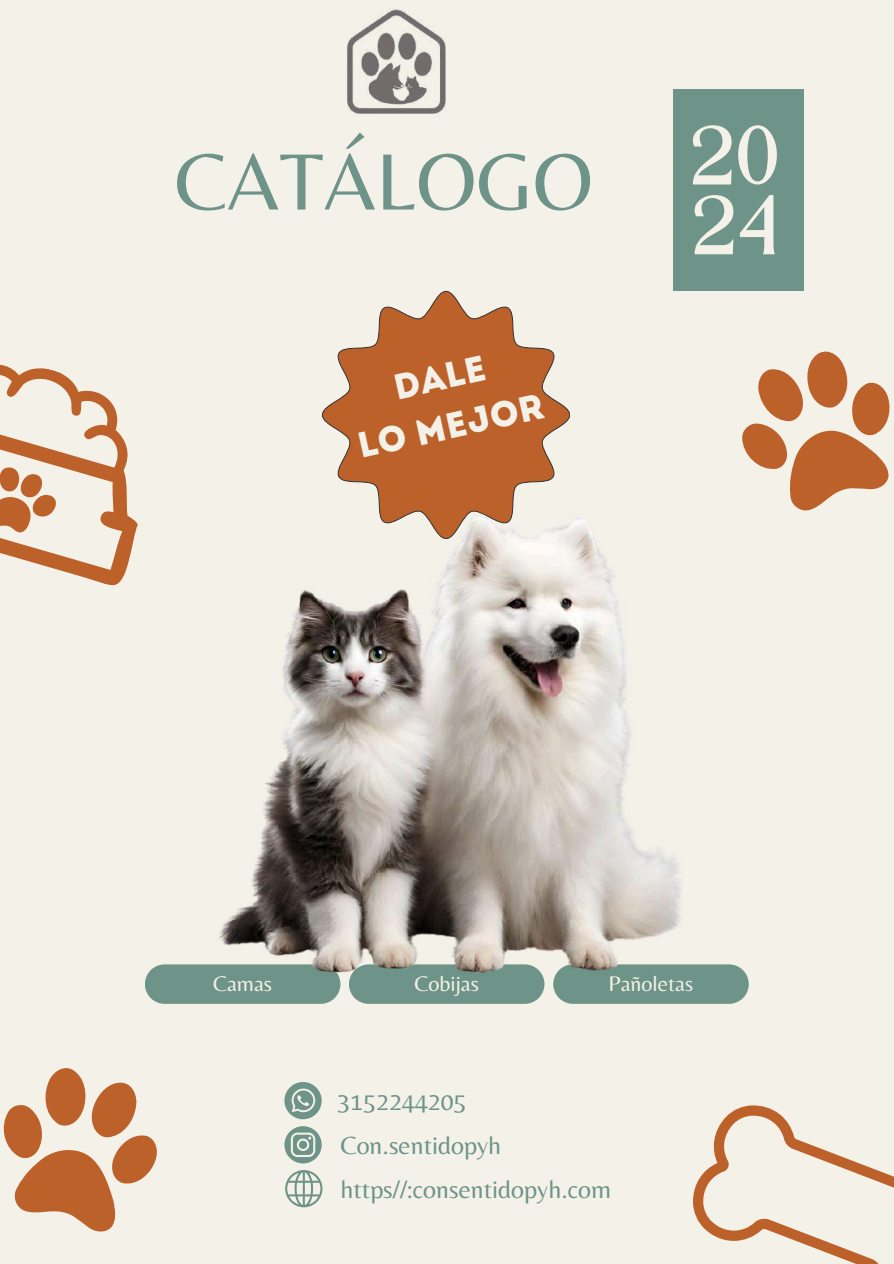
<style>
.page{position:relative;width:894px;height:1264px;background:#fff}
.page>*{position:absolute;margin:0;border:0;box-sizing:border-box;transform-origin:0 0}
.t1{font:82.8px "Belleza";color:#6e9489}
.t2{font:78.9px "Kingred Serif";color:#f4f1e9}
.t3{font:35.85px/49.8px "Intro";color:#f4f1e9;text-align:center}
.t4{font:25.8px "Belleza";color:#6e9489}
.t5{font:22.05px "Belleza";color:#f4f1e9}
</style>
<div class="page">
<div style="left:0;top:0;width:893px;height:1263px;background:#f4f1e9"></div>
<svg style="left:322px;top:291px;width:247px;height:200px"></svg>
<svg style="left:145px;top:964px;width:192px;height:39px;background:#779a8f"></svg>
<svg style="left:353px;top:996px;width:188px;height:7px"></svg>
<svg style="left:557px;top:964px;width:191px;height:39px;background:#76998e"></svg>
<div style="left:672px;top:89px;width:131px;height:202px;background:#6e9489"></div>
<svg style="left:0;top:364px;width:138px;height:222px"></svg>
<svg style="left:693px;top:1105px;width:200px;height:158px"></svg>
<svg style="left:3px;top:1068px;width:154px;height:164px"></svg>
<svg style="left:742px;top:351px;width:148px;height:160px"></svg>
<img style="left:194px;top:491px;width:505px;height:505px">
<svg style="left:284px;top:1126px;width:37px;height:37px"></svg>
<svg style="left:284px;top:1082px;width:37px;height:37px"></svg>
<svg style="left:285px;top:1170px;width:37px;height:37px"></svg>
<img style="left:347px;top:9px;width:99px;height:108px">
<h1 class="t1" style="left:175px;top:133px;width:610px">CATÁLOGO <sup>20</sup></h1>
<h2 class="t2" style="left:694px;top:195px;width:88px">24</h2>
<h3 class="t3" style="left:342px;top:377px;width:190px;rotate:-13deg">DALE<br>LO MEJOR</h3>
<p class="t5" style="left:213px;top:970px;width:60px">Camas</p>
<p class="t5" style="left:414px;top:970px;width:66px">Cobijas</p>
<p class="t5" style="left:608px;top:970px;width:86px">Pañoletas</p>
<p class="t4" style="left:337px;top:1085px;width:131px">3152244205</p>
<p class="t4" style="left:340px;top:1129px;width:162px">Con.sentidopyh</p>
<p class="t4" style="left:340px;top:1173px;width:272px">https//:consentidopyh.com</p>
</div>
